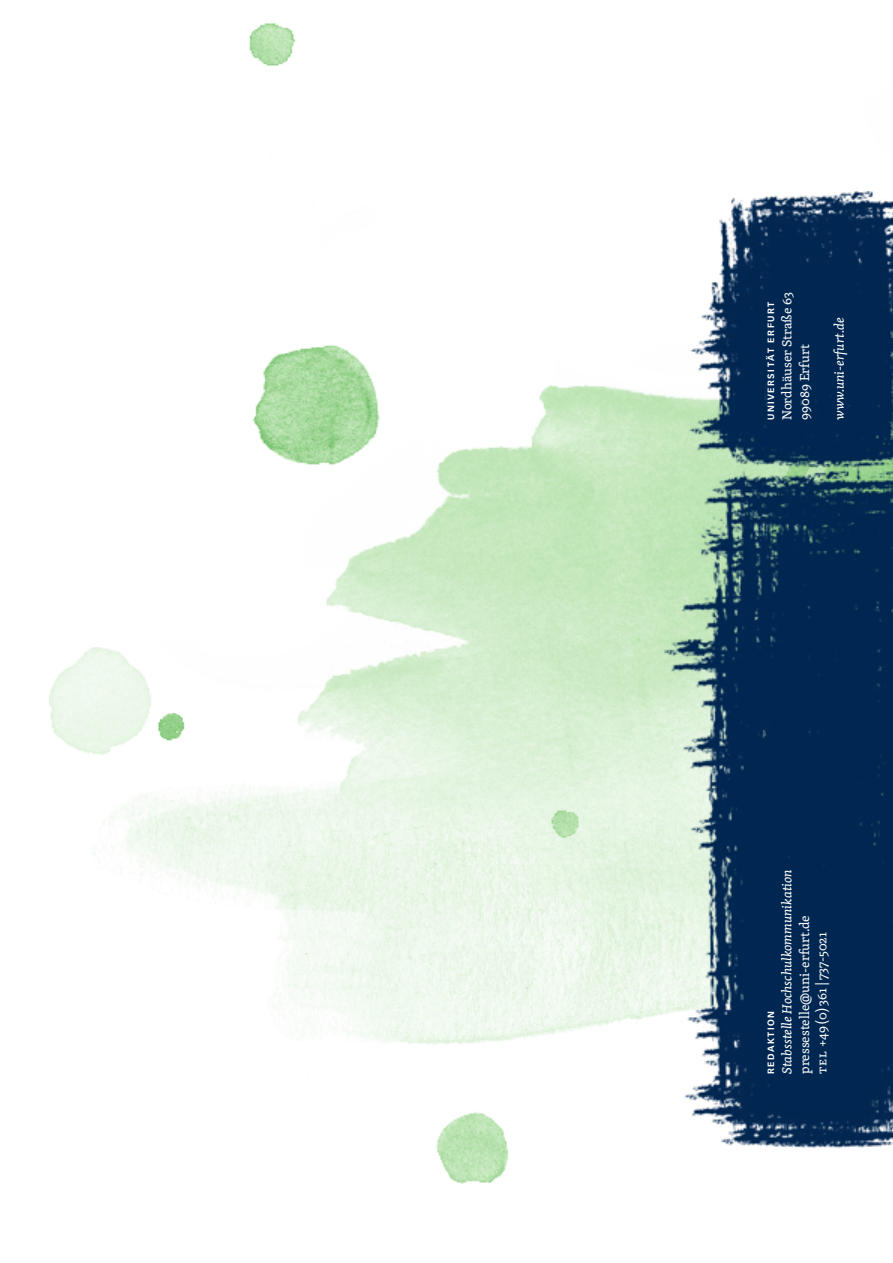
<style>
.page{position:relative;width:893px;height:1263px;background:#fff}
.page>*{position:absolute;margin:0;border:0;box-sizing:border-box;transform-origin:0 0}
.t1{font:13.5px/17.4px "Skolar Regular 4";color:#fff}
.t2{font:13.5px "Skolar Italic 2";color:#fff}
.t3{font:700 9px "Vectora LH";letter-spacing:.16em;color:#fff}
</style>
<div class="page">
<img style="left:49px;top:23px;width:616px;height:1162px">
<img style="left:665px;top:191px;width:228px;height:958px">
<p class="t3" style="left:765px;top:420px;width:120px;rotate:-90deg">UNIVERSITÄT ERFURT</p>
<p class="t1" style="left:778px;top:420px;width:130px;rotate:-90deg">Nordhäuser Straße 63<br>99089 Erfurt</p>
<p class="t2" style="left:829px;top:420px;width:104px;rotate:-90deg">www.uni-erfurt.de</p>
<p class="t2" style="left:777px;top:1074px;width:206px;rotate:-90deg">Stabsstelle Hochschulkommunikation</p>
<p class="t1" style="left:795px;top:1074px;width:160px;rotate:-90deg">pressestelle@uni-erfurt.de tel +49(0) 361| 737-5021</p>
<p class="t3" style="left:765px;top:1074px;width:64px;rotate:-90deg">REDAKTION</p>
</div>
